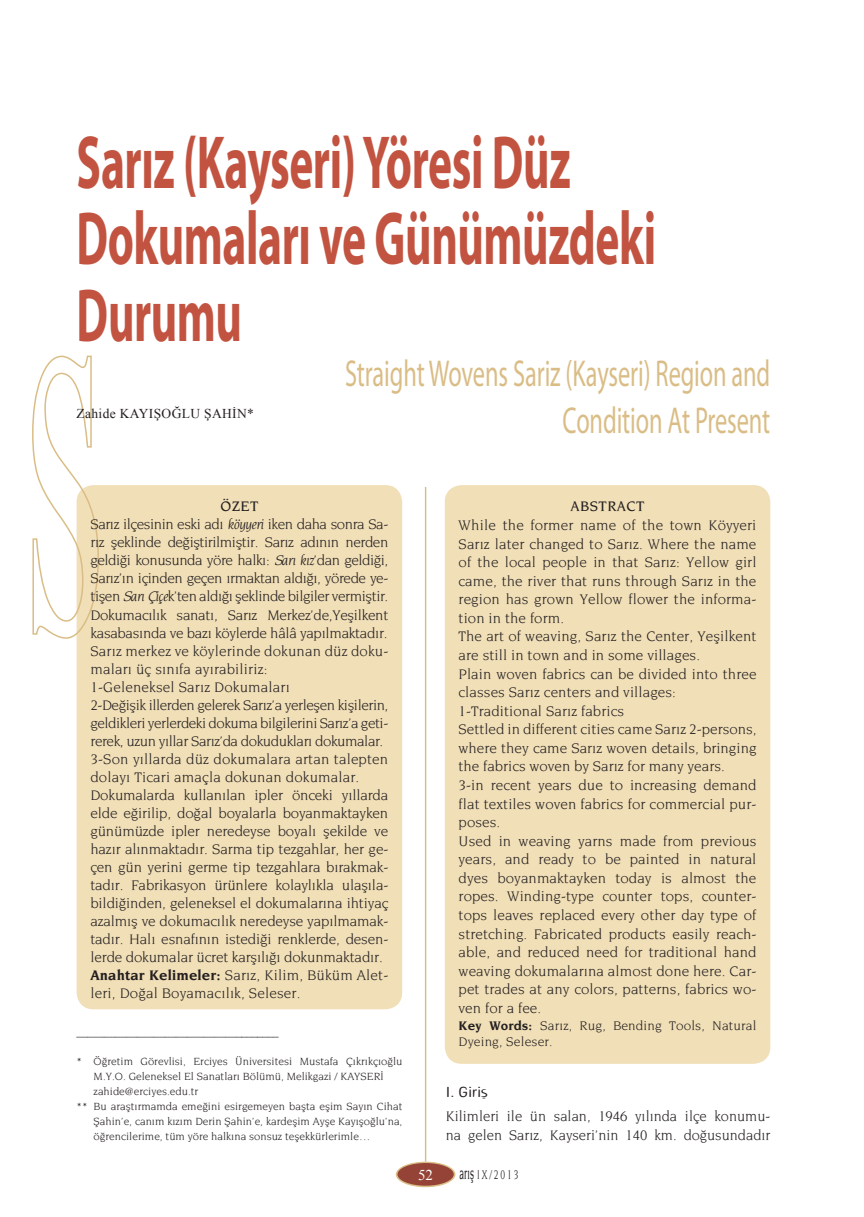
<style>
.page{position:relative;width:864px;height:1217px;background:#fff}
.page>*{position:absolute;margin:0;border:0;box-sizing:border-box;transform-origin:0 0}
.t1{font:700 75.75px/76.5px "Myriad Pro";letter-spacing:-.01em;color:#c25340;scale:.6 1}
.t2{font:37.5px/47.1px "Myriad Pro";letter-spacing:-.005em;color:#dabd86;text-align:right;scale:.65 1}
.t3{font:15px/18px "Novarese";color:#231f20}
.t4{font:500 15px "Novarese";letter-spacing:.03em;color:#231f20}
.t5{font:15px "Times New Roman";color:#fff}
.t6{font:13.5px/16.8px "Novarese";letter-spacing:.01em;color:#231f20}
.t7{font:13.5px "Times New Roman";letter-spacing:.025em;color:#231f20}
.t8{font:13.5px "Novarese";letter-spacing:.01em;color:#231f20;scale:.7 1}
.t9{font:13.5px "Industrial Barek";color:#231f20;scale:1.2 1}
.t10{font:11.25px "Novarese";color:#231f20}
.s1{font-weight:500}
.s2{font-style:italic}
.s3{font-weight:700}
.s4{font-weight:500;font-size:18px}
</style>
<div class="page">
<hr style="left:424px;top:487px;width:2px;height:674px;background:#dabd86">
<svg style="left:395px;top:1161px;width:60px;height:25px"></svg>
<div style="left:397px;top:1162px;width:56px;height:23px;background:#944336;border-radius:50%"></div>
<div style="left:444px;top:485px;width:326px;height:578px;background:#f1dfb7;border-radius:17px"></div>
<div style="left:77px;top:485px;width:325px;height:524px;background:#f1dfb7;border-radius:17px"></div>
<svg style="left:32px;top:355px;width:67px;height:284px"></svg>
<h1 class="t1" style="left:77px;top:121px;width:967px">Sarız (Kayseri) Yöresi Düz<br>Dokumaları ve Günümüzdeki<br>Durumu</h1>
<p class="t7" style="left:77px;top:404px;width:179px">Zahide KAYIŞOĞLU ŞAHİN*</p>
<h2 class="t2" style="left:345px;top:349px;width:655px">Straight Wovens Sariz (Kayseri) Region and<br>Condition At Present</h2>
<p class="t3" style="left:90px;top:497px;width:299px;text-indent:130px"><span class="s1">ÖZET<br></span>Sarız ilçesinin eski adı <span class="s2">köyyeri</span> iken daha sonra Sa&shy;rız şeklinde değiştirilmiştir. Sarız adının nerden geldiği konusunda yöre halkı: <span class="s2">Sarı kız</span>’dan geldiği, Sarız’ın içinden geçen ırmaktan aldığı, yörede ye&shy;tişen <span class="s2">Sarı Çiçe</span>k’ten aldığı şeklinde bilgiler vermiştir.<br>Dokumacılık sanatı, Sarız Merkez’de,Yeşilkent kasabasında ve bazı köylerde hâlâ yapılmaktadır.<br>Sarız merkez ve köylerinde dokunan düz doku&shy;maları üç sınıfa ayırabiliriz:<br>1-Geleneksel Sarız Dokumaları<br>2-Değişik illerden gelerek Sarız’a yerleşen kişilerin, geldikleri yerlerdeki dokuma bilgilerini Sarız’a geti&shy;rerek, uzun yıllar Sarız’da dokudukları dokumalar.<br>3-Son yıllarda düz dokumalara artan talepten dolayı Ticari amaçla dokunan dokumalar.<br>Dokumalarda kullanılan ipler önceki yıllarda elde eğirilip, doğal boyalarla boyanmaktayken günümüzde ipler neredeyse boyalı şekilde ve hazır alınmaktadır. Sarma tip tezgahlar, her ge&shy;çen gün yerini germe tip tezgahlara bırakmak&shy;tadır. Fabrikasyon ürünlere kolaylıkla ulaşıla&shy;bildiğinden, geleneksel el dokumalarına ihtiyaç azalmış ve dokumacılık neredeyse yapılmamak&shy;tadır. Halı esnafının istediği renklerde, desen&shy;lerde dokumalar ücret karşılığı dokunmaktadır.<br><span class="s3">Anahtar Kelimeler:</span> Sarız, Kilim, Büküm Alet&shy;leri, Doğal Boyamacılık, Seleser.</p>
<p class="t4" style="left:570px;top:497px;width:75px">ABSTRACT</p>
<p class="t3" style="left:458px;top:515px;width:299px;line-height:18.6px">While the former name of the town Köyyeri Sarız later changed to Sarız. Where the name of the local people in that Sarız: Yellow girl came, the river that runs through Sarız in the region has grown Yellow flower the informa&shy;tion in the form.<br>The art of weaving, Sarız the Center, Yeşilkent are still in town and in some villages.<br>Plain woven fabrics can be divided into three classes Sarız centers and villages:<br>1-Traditional Sarız fabrics<br>Settled in different cities came Sarız 2-persons, where they came Sarız woven details, bringing the fabrics woven by Sarız for many years.<br>3-in recent years due to increasing demand flat textiles woven fabrics for commercial pur&shy;poses.<br>Used in weaving yarns made from previous years, and ready to be painted in natural dyes boyanmaktayken today is almost the ropes. Winding-type counter tops, counter&shy;tops leaves replaced every other day type of stretching. Fabricated products easily reach&shy;able, and reduced need for traditional hand weaving dokumalarına almost done here. Car&shy;pet trades at any colors, patterns, fabrics wo&shy;ven for a fee.</p>
<p class="t6" style="left:458px;top:1015px;width:299px"><span class="s3">Key Words:</span> Sarız, Rug, Bending Tools, Natural<br>Dyeing, Seleser.</p>
<p class="t10" style="left:77px;top:1025px;width:203px">_____________________________________</p>
<p class="t10" style="left:77px;top:1054px;width:327px">* Öğretim Görevlisi, Erciyes Üniversitesi Mustafa Çıkrıkçıoğlu</p>
<p class="t10" style="left:94px;top:1069px;width:291px">M.Y.O. Geleneksel El Sanatları Bölümü, Melikgazi / KAYSERİ</p>
<p class="t10" style="left:94px;top:1084px;width:106px">zahide@erciyes.edu.tr</p>
<p class="t10" style="left:77px;top:1099px;width:327px">** Bu araştırmamda emeğini esirgemeyen başta eşim Sayın Cihat</p>
<p class="t10" style="left:94px;top:1114px;width:310px">Şahin’e, canım kızım Derin Şahin’e, kardeşim Ayşe Kayışoğlu’na,</p>
<p class="t10" style="left:94px;top:1129px;width:278px">öğrencilerime, tüm yöre halkına sonsuz teşekkürlerimle…</p>
<p class="t9" style="left:445px;top:1083px;width:37px">I. Giriş</p>
<p class="t3" style="left:445px;top:1105px;width:326px;line-height:19.5px">Kilimleri ile ün salan, 1946 yılında ilçe konumu&shy;na gelen Sarız, Kayseri’nin 140 km. doğusundadır</p>
<p class="t5" style="left:418px;top:1164px;width:16px">52</p>
<p class="t8" style="left:459px;top:1166px;width:85px"><span class="s4">arış</span> IX/2013</p>
</div>
